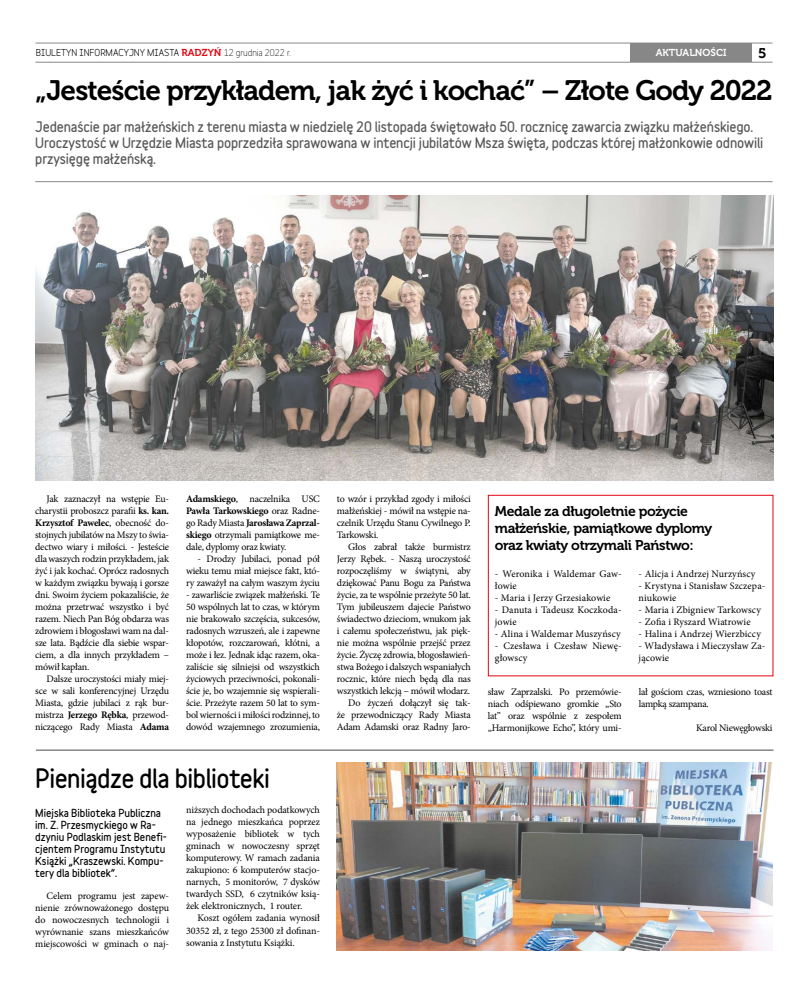
<style>
.page{position:relative;width:808px;height:993px;background:#fff}
.page>*{position:absolute;margin:0;border:0;box-sizing:border-box;transform-origin:0 0}
.t1{font:28px "Museo 700";letter-spacing:-.03em;color:#000}
.t2{font:900 24px "Variable";letter-spacing:-.02em;color:#000}
.t3{font:14px/17px "Museo 700";letter-spacing:-.025em;color:#000}
.t4{font:900 13px/16px "Variable";letter-spacing:-.01em;color:#575756}
.t5{font:10px/12px "Minion Pro";letter-spacing:-.02em;color:#000;text-align:justify}
.t6{font:10px/12px "Minion Pro";letter-spacing:.01em;color:#000}
.t7{font:900 10px/12px "Variable";color:#000}
.t8{font:10px "Minion Pro";letter-spacing:.005em;color:#000}
.t9{font:10px "Museo 700";color:#fff}
.t10{font:700 9px "Variable";color:#000}
.s1{font-family:"Museo 700";font-weight:400;font-size:10px;color:#e30613}
.s2{font-weight:400}
.s3{font-weight:700}
</style>
<div class="page">
<hr style="left:35px;top:43px;width:737px;height:1px;background:#878787">
<hr style="left:35px;top:62px;width:737px;height:1px;background:#878787">
<div style="left:631px;top:43px;width:121px;height:19px;background:#878787"></div>
<img style="left:35px;top:195px;width:738px;height:285px">
<hr style="left:36px;top:749px;width:737px;height:1px;background:#878787">
<hr style="left:35px;top:181px;width:737px;height:1px;background:#878787">
<div style="left:488px;top:494px;width:285px;height:182px;border:1px solid #e30613"></div>
<img style="left:337px;top:762px;width:435px;height:188px">
<p class="t9" style="left:656px;top:47px;width:72px">AKTUALNOŚCI</p>
<h1 class="t1" style="left:35px;top:75px;width:739px">„Jesteście przykładem, jak żyć i kochać” – Złote Gody 2022</h1>
<p class="t4" style="left:35px;top:119px;width:729px">Jedenaście par małżeńskich z terenu miasta w niedzielę 20 listopada świętowało 50. rocznicę zawarcia związku małżeńskiego.<br>Uroczystość w Urzędzie Miasta poprzedziła sprawowana w intencji jubilatów Msza święta, podczas której małżonkowie odnowili przysięgę małżeńską.</p>
<p class="t10" style="left:36px;top:45px;width:256px">BIULETYN INFORMACYJNY MIASTA <span class="s1">RADZYŃ</span> <span class="s2">12 grudnia 2022 r.</span></p>
<h3 class="t3" style="left:758px;top:44px;width:10px">5</h3>
<p class="t5" style="left:35px;top:492px;width:135px;text-indent:11px">Jak zaznaczył na wstępie Eu&shy;charystii proboszcz parafii <span class="s3">ks. kan.<br>Krzysztof Pawelec</span>, obecność do&shy;stojnych jubilatów na Mszy to świa&shy;dectwo wiary i miłości. - Jesteście dla waszych rodzin przykładem, jak żyć i jak kochać. Oprócz radosnych w każdym związku bywają i gorsze dni. Swoim życiem pokazaliście, że można przetrwać wszystko i być razem. Niech Pan Bóg obdarza was zdrowiem i błogosławi wam na dal&shy;sze lata. Bądźcie dla siebie wspar&shy;ciem, a dla innych przykładem – mówił kapłan.</p>
<p class="t5" style="left:35px;top:672px;width:135px;text-indent:11px">Dalsze uroczystości miały miej&shy;sce w sali konferencyjnej Urzędu Miasta, gdzie jubilaci z rąk bur&shy;mistrza <span class="s3">Jerzego Rębka</span>, przewod&shy;niczącego Rady Miasta <span class="s3">Adama</span></p>
<p class="t5" style="left:186px;top:492px;width:135px"><span class="s3">Adamskiego</span>, naczelnika USC <span class="s3">Pawła Tarkowskiego</span> oraz Radne&shy;go Rady Miasta <span class="s3">Jarosława Zaprzal&shy;skiego</span> otrzymali pamiątkowe me&shy;dale, dyplomy oraz kwiaty.</p>
<p class="t5" style="left:186px;top:552px;width:135px;text-indent:11px">- Drodzy Jubilaci, ponad pół wieku temu miał miejsce fakt, któ&shy;ry zaważył na całym waszym życiu</p>
<p class="t5" style="left:186px;top:588px;width:135px">- zawarliście związek małżeński. Te 50 wspólnych lat to czas, w którym nie brakowało szczęścia, sukcesów, radosnych wzruszeń, ale i zapewne kłopotów, rozczarowań, kłótni, a może i łez. Jednak idąc razem, oka&shy;zaliście się silniejsi od wszystkich życiowych przeciwności, pokonali&shy;ście je, bo wzajemnie się wspierali&shy;ście. Przeżyte razem 50 lat to sym&shy;bol wierności i miłości rodzinnej, to dowód wzajemnego zrozumienia,</p>
<h2 class="t2" style="left:35px;top:759px;width:236px">Pieniądze dla biblioteki</h2>
<p class="t7" style="left:35px;top:806px;width:133px">Miejska Biblioteka Publiczna im. Z. Przesmyckiego w Ra&shy;dzyniu Podlaskim jest Benefi&shy;cjentem Programu Instytutu<br>Książki „Kraszewski. Kompu&shy;tery dla bibliotek”.</p>
<p class="t5" style="left:35px;top:889px;width:135px;text-indent:11px">Celem programu jest zapew&shy;nienie zrównoważonego dostępu do nowoczesnych technologii i wyrównanie szans mieszkańców miejscowości w gminach o naj-</p>
<p class="t5" style="left:186px;top:804px;width:135px">niższych dochodach podatkowych na jednego mieszkańca poprzez wyposażenie bibliotek w tych gminach w nowoczesny sprzęt komputerowy. W ramach zadania zakupiono: 6 komputerów stacjo&shy;narnych, 5 monitorów, 7 dysków twardych SSD, 6 czytników ksią&shy;żek elektronicznych, 1 router.</p>
<p class="t5" style="left:186px;top:912px;width:135px;text-indent:11px">Koszt ogółem zadania wynosił 30352 zł, z tego 25300 zł dofinan&shy;sowania z Instytutu Książki.</p>
<p class="t5" style="left:337px;top:492px;width:135px">to wzór i przykład zgody i miłości małżeńskiej - mówił na wstępie na&shy;czelnik Urzędu Stanu Cywilnego P.<br>Tarkowski.</p>
<p class="t5" style="left:337px;top:540px;width:135px;text-align:right">Głos zabrał także burmistrz<br>Jerzy Rębek. - Naszą uroczystość rozpoczęliśmy w świątyni, aby dziękować Panu Bogu za Państwa życie, za te wspólnie przeżyte 50 lat.<br>Tym jubileuszem dajecie Państwo świadectwo dzieciom, wnukom jak i całemu społeczeństwu, jak pięk&shy;nie można wspólnie przejść przez życie. Życzę zdrowia, błogosławień&shy;stwa Bożego i dalszych wspaniałych rocznic, które niech będą dla nas wszystkich lekcją – mówił włodarz.<br>Do życzeń dołączył się tak-<br>że przewodniczący Rady Miasta<br>Adam Adamski oraz Radny Jaro-</p>
<h3 class="t3" style="left:495px;top:502px;width:219px">Medale za długoletnie pożycie małżeńskie, pamiątkowe dyplomy oraz kwiaty otrzymali Państwo:</h3>
<p class="t6" style="left:495px;top:567px;width:128px">- Weronika i Waldemar Gaw&shy;łowie</p>
<p class="t6" style="left:495px;top:591px;width:117px">- Maria i Jerzy Grzesiakowie</p>
<p class="t6" style="left:495px;top:603px;width:128px">- Danuta i Tadeusz Koczkoda&shy;jowie</p>
<p class="t6" style="left:495px;top:627px;width:127px">- Alina i Waldemar Muszyńscy</p>
<p class="t6" style="left:495px;top:639px;width:128px">- Czesława i Czesław Niewę&shy;głowscy</p>
<p class="t6" style="left:639px;top:567px;width:118px">- Alicja i Andrzej Nurzyńscy</p>
<p class="t6" style="left:639px;top:579px;width:128px">- Krystyna i Stanisław Szczepa&shy;niukowie</p>
<p class="t6" style="left:639px;top:603px;width:124px">- Maria i Zbigniew Tarkowscy</p>
<p class="t8" style="left:639px;top:614px;width:113px">- Zofia i Ryszard Wiatrowie</p>
<p class="t6" style="left:639px;top:627px;width:124px">- Halina i Andrzej Wierzbiccy</p>
<p class="t6" style="left:639px;top:639px;width:128px">- Władysława i Mieczysław Za&shy;jącowie</p>
<p class="t5" style="left:488px;top:685px;width:135px">sław Zaprzalski. Po przemówie&shy;niach odśpiewano gromkie „Sto lat” oraz wspólnie z zespołem „Harmonijkowe Echo”, który umi-</p>
<p class="t5" style="left:639px;top:685px;width:135px">lał gościom czas, wzniesiono toast lampką szampana.</p>
<p class="t5" style="left:696px;top:721px;width:78px">Karol Niewęgłowski</p>
</div>
